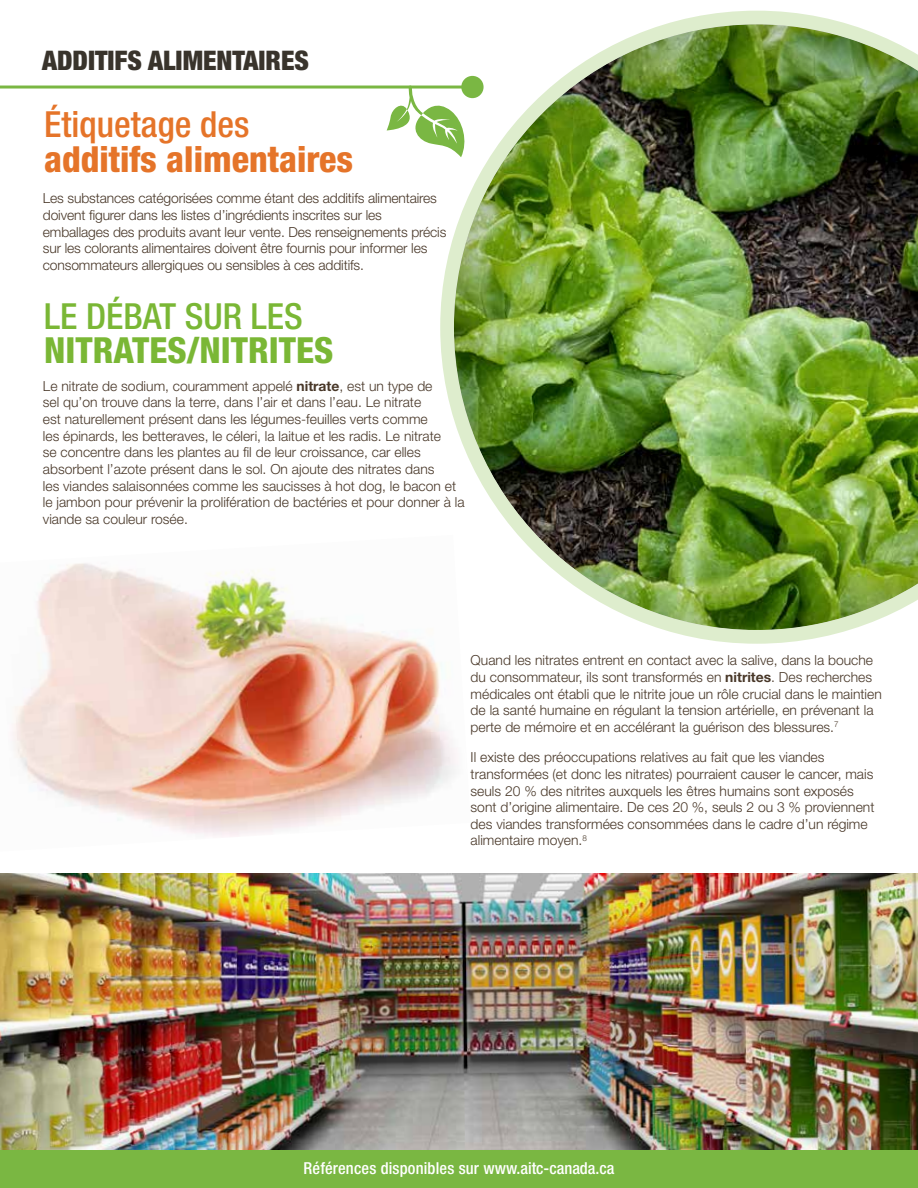
<style>
.page{position:relative;width:918px;height:1188px;background:#fff}
.page>*{position:absolute;margin:0;border:0;box-sizing:border-box;transform-origin:0 0}
.t1{font:800 condensed 36px "Helvetica Neue LT Std";color:#e57429}
.t2{font:800 condensed 36px "Helvetica Neue LT Std";color:#7ab735}
.t3{font:500 condensed 36px "Helvetica Neue LT Std";color:#e57429}
.t4{font:500 condensed 36px "Helvetica Neue LT Std";color:#7ab735}
.t5{font:900 condensed 27px "Helvetica Neue LT Std";color:#39342c}
.t6{font:500 condensed 16.5px "Helvetica Neue LT Std";letter-spacing:.01em;color:#fff}
.t7{font:300 13.8px/16.6px "Helvetica Neue LT Std";color:#483728}
.s1{font-weight:700}
</style>
<div class="page">
<img style="left:12px;top:563px;width:444px;height:274px">
<div style="left:0;top:1149px;width:918px;height:39px;background:#7ab742"></div>
<hr style="left:0;top:86px;width:474px;height:3px;background:#7ab743">
<svg style="left:387px;top:85px;width:53px;height:61px"></svg>
<img style="left:0;top:874px;width:918px;height:275px">
<svg style="left:440px;top:11px;width:408px;height:633px"></svg>
<div style="left:453px;top:22px;width:465px;height:608px;background:#000;opacity:.32"></div>
<h2 class="t5" style="left:42px;top:43px;width:269px">ADDITIFS ALIMENTAIRES</h2>
<h1 class="t3" style="left:44px;top:103px;width:207px">Étiquetage des</h1>
<h1 class="t1" style="left:44px;top:137px;width:311px">additifs alimentaires</h1>
<p class="t7" style="left:43px;top:190px;width:405px">Les substances catégorisées comme étant des additifs alimentaires doivent figurer dans les listes d’ingrédients inscrites sur les emballages des produits avant leur vente. Des renseignements précis sur les colorants alimentaires doivent être fournis pour informer les consommateurs allergiques ou sensibles à ces additifs.</p>
<h1 class="t4" style="left:44px;top:295px;width:260px">LE DÉBAT SUR LES</h1>
<h1 class="t2" style="left:44px;top:328px;width:291px">NITRATES/NITRITES</h1>
<p class="t7" style="left:43px;top:377px;width:423px">Le nitrate de sodium, couramment appelé <span class="s1">nitrate</span>, est un type de<br>sel qu’on trouve dans la terre, dans l’air et dans l’eau. Le nitrate<br>est naturellement présent dans les légumes-feuilles verts comme<br>les épinards, les betteraves, le céleri, la laitue et les radis. Le nitrate<br>se concentre dans les plantes au fil de leur croissance, car elles absorbent l’azote présent dans le sol. On ajoute des nitrates dans<br>les viandes salaisonnées comme les saucisses à hot dog, le bacon et le jambon pour prévenir la prolifération de bactéries et pour donner à la viande sa couleur rosée.</p>
<p class="t7" style="left:471px;top:652px;width:413px">Quand les nitrates entrent en contact avec la salive, dans la bouche du consommateur, ils sont transformés en <span class="s1">nitrites</span>. Des recherches médicales ont établi que le nitrite joue un rôle crucial dans le maintien de la santé humaine en régulant la tension artérielle, en prévenant la perte de mémoire et en accélérant la guérison des blessures.<sup>7</sup></p>
<p class="t7" style="left:471px;top:749px;width:405px">Il existe des préoccupations relatives au fait que les viandes transformées (et donc les nitrates) pourraient causer le cancer, mais seuls 20 % des nitrites auxquels les êtres humains sont exposés sont d’origine alimentaire. De ces 20 %, seuls 2 ou 3 % proviennent des viandes transformées consommées dans le cadre d’un régime alimentaire moyen.<sup>8</sup></p>
<p class="t6" style="left:304px;top:1158px;width:312px">Références disponibles sur www.aitc-canada.ca</p>
</div>
